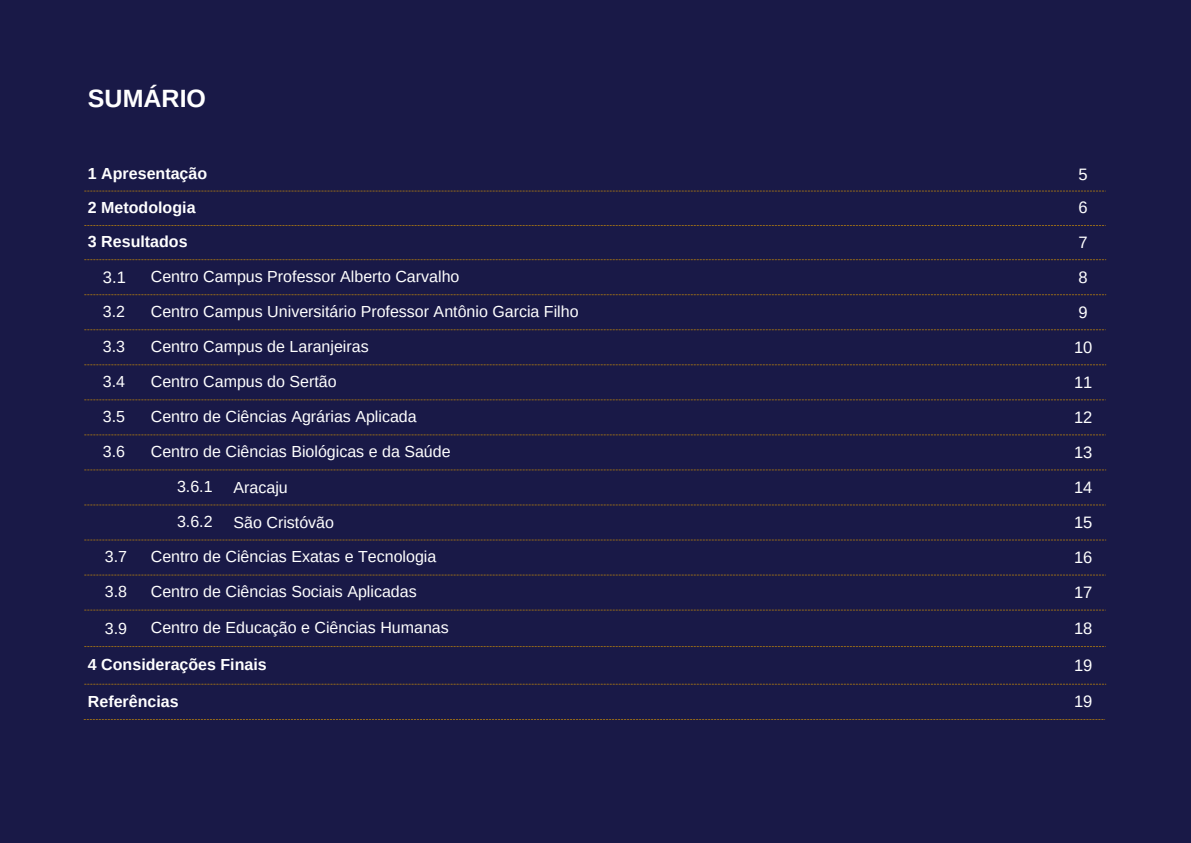
<style>
.page{position:relative;width:1191px;height:843px;background:#fff}
.page>*{position:absolute;margin:0;border:0;box-sizing:border-box;transform-origin:0 0}
.t1{font:700 25px "Arimo";color:#fff}
.t2{font:16.5px "Arimo";color:#fff}
.t3{font:16px "Arimo";color:#fff}
.t4{font:700 16px "Arimo";color:#fff}
</style>
<div class="page">
<div style="left:0;top:0;width:1190px;height:842px;background:#191947"></div>
<svg style="left:84px;top:191px;width:1020px;height:1px"></svg>
<svg style="left:84px;top:225px;width:1021px;height:1px"></svg>
<svg style="left:84px;top:259px;width:1022px;height:1px"></svg>
<svg style="left:84px;top:294px;width:1022px;height:1px"></svg>
<svg style="left:84px;top:329px;width:1021px;height:1px"></svg>
<svg style="left:84px;top:364px;width:1022px;height:1px"></svg>
<svg style="left:84px;top:399px;width:1021px;height:1px"></svg>
<svg style="left:84px;top:434px;width:1021px;height:1px"></svg>
<svg style="left:84px;top:469px;width:1022px;height:1px"></svg>
<svg style="left:84px;top:504px;width:1020px;height:1px"></svg>
<svg style="left:84px;top:539px;width:1022px;height:1px"></svg>
<svg style="left:84px;top:574px;width:1020px;height:1px"></svg>
<svg style="left:84px;top:609px;width:1020px;height:1px"></svg>
<svg style="left:84px;top:646px;width:1021px;height:1px"></svg>
<svg style="left:84px;top:683px;width:1022px;height:1px"></svg>
<p class="t1" style="left:88px;top:84px;width:120px">SUMÁRIO</p>
<p class="t4" style="left:88px;top:165px;width:121px">1 Apresentação</p>
<p class="t4" style="left:88px;top:198px;width:109px">2 Metodologia</p>
<h2 class="t4" style="left:88px;top:232px;width:101px">3 Resultados</h2>
<p class="t2" style="left:103px;top:267px;width:24px">3.1</p>
<p class="t3" style="left:151px;top:267px;width:310px">Centro Campus Professor Alberto Carvalho</p>
<p class="t3" style="left:151px;top:302px;width:429px">Centro Campus Universitário Professor Antônio Garcia Filho</p>
<p class="t3" style="left:151px;top:337px;width:219px">Centro Campus de Laranjeiras</p>
<p class="t3" style="left:151px;top:372px;width:187px">Centro Campus do Sertão</p>
<p class="t3" style="left:103px;top:302px;width:24px">3.2</p>
<p class="t3" style="left:103px;top:337px;width:24px">3.3</p>
<h2 class="t3" style="left:103px;top:372px;width:24px">3.4</h2>
<h2 class="t3" style="left:103px;top:408px;width:24px">3.5</h2>
<p class="t3" style="left:151px;top:407px;width:267px">Centro de Ciências Agrárias Aplicada</p>
<p class="t3" style="left:103px;top:442px;width:24px">3.6</p>
<p class="t3" style="left:151px;top:442px;width:301px">Centro de Ciências Biológicas e da Saúde</p>
<p class="t3" style="left:177px;top:477px;width:37px">3.6.1</p>
<p class="t3" style="left:177px;top:512px;width:37px">3.6.2</p>
<p class="t3" style="left:233px;top:478px;width:56px">Aracaju</p>
<p class="t3" style="left:233px;top:513px;width:102px">São Cristóvão</p>
<p class="t3" style="left:105px;top:547px;width:24px">3.7</p>
<p class="t3" style="left:105px;top:582px;width:24px">3.8</p>
<p class="t3" style="left:105px;top:619px;width:24px">3.9</p>
<p class="t3" style="left:151px;top:547px;width:287px">Centro de Ciências Exatas e Tecnologia</p>
<p class="t3" style="left:151px;top:582px;width:267px">Centro de Ciências Sociais Aplicadas</p>
<p class="t3" style="left:151px;top:618px;width:299px">Centro de Educação e Ciências Humanas</p>
<p class="t2" style="left:1078px;top:165px;width:11px">5</p>
<p class="t2" style="left:1078px;top:198px;width:11px">6</p>
<p class="t2" style="left:1078px;top:233px;width:11px">7</p>
<p class="t2" style="left:1078px;top:267px;width:11px">8</p>
<p class="t2" style="left:1078px;top:302px;width:11px">9</p>
<p class="t2" style="left:1073px;top:337px;width:20px">10</p>
<p class="t2" style="left:1073px;top:372px;width:20px">11</p>
<p class="t2" style="left:1073px;top:407px;width:20px">12</p>
<p class="t2" style="left:1073px;top:442px;width:20px">13</p>
<p class="t2" style="left:1073px;top:477px;width:20px">14</p>
<p class="t2" style="left:1073px;top:512px;width:20px">15</p>
<p class="t2" style="left:1073px;top:547px;width:20px">16</p>
<p class="t2" style="left:1073px;top:582px;width:20px">17</p>
<p class="t2" style="left:1073px;top:618px;width:20px">18</p>
<p class="t4" style="left:88px;top:655px;width:180px">4 Considerações Finais</p>
<p class="t2" style="left:1073px;top:655px;width:20px">19</p>
<p class="t4" style="left:88px;top:692px;width:92px">Referências</p>
<p class="t2" style="left:1073px;top:691px;width:20px">19</p>
</div>
